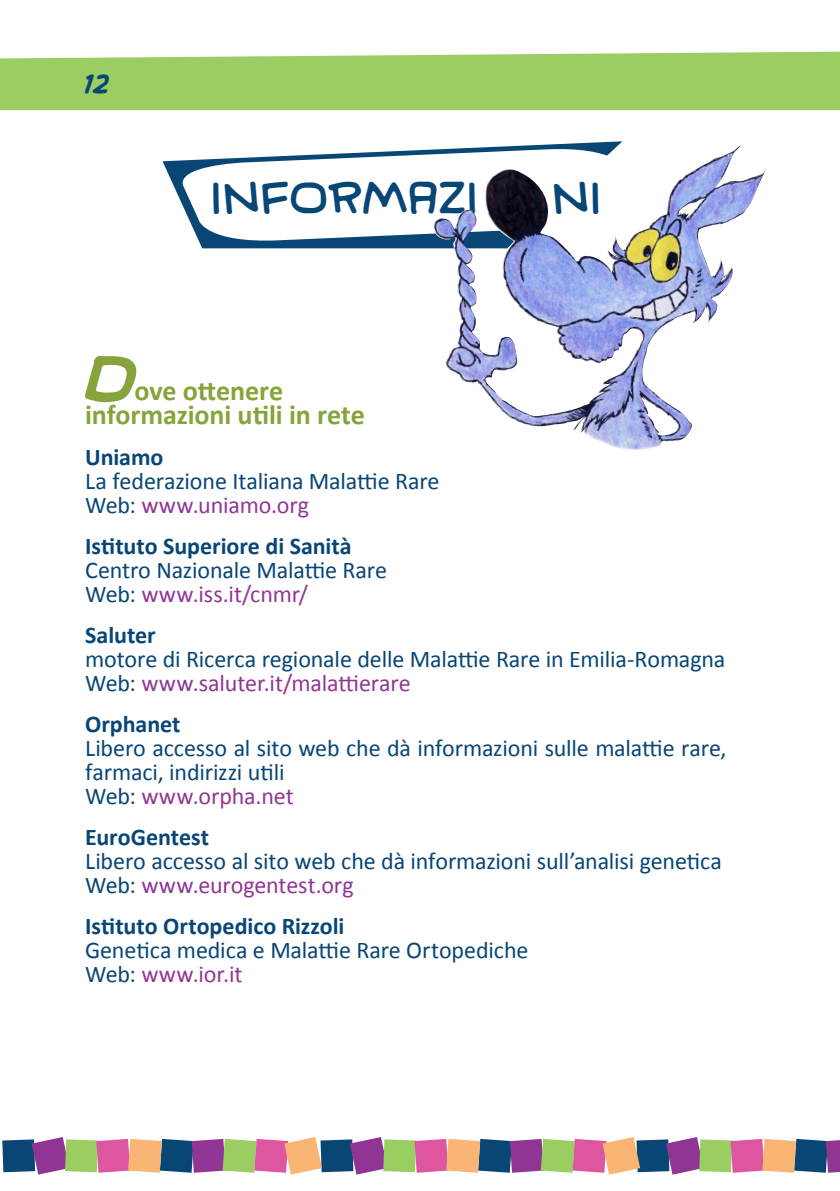
<style>
.page{position:relative;width:840px;height:1191px;background:#fff}
.page>*{position:absolute;margin:0;border:0;box-sizing:border-box;transform-origin:0 0}
.t1{font:48px "Sunday Comics BB";letter-spacing:-.01em;color:#084676}
.t2{font:700 28px/24px "Calibri";letter-spacing:-.005em;color:#87a33b}
.t3{font:24px/24px "Calibri";letter-spacing:-.005em;color:#084676}
.t4{font:700 24px "Calibri";color:#084676}
.t5{font:700 24px "Sunday Comics BB";color:#084676}
.s1{font-family:"Sunday Comics BB";font-size:60px}
.s2{color:#903594}
</style>
<div class="page">
<svg style="left:0;top:51px;width:839px;height:59px;background:#a0d06c"></svg>
<svg style="left:2px;top:1137px;width:837px;height:37px;background:#a68a93"></svg>
<svg style="left:162px;top:141px;width:460px;height:107px"></svg>
<svg style="left:174px;top:146px;width:448px;height:97px"></svg>
<img style="left:468px;top:151px;width:264px;height:266px">
<p class="t5" style="left:84px;top:69px;width:27px">12</p>
<h1 class="t1" style="left:210px;top:172px;width:270px">INFORMAZI</h1>
<h1 class="t1" style="left:551px;top:172px;width:51px">NI</h1>
<p class="t2" style="left:85px;top:377px;width:281px"><span class="s1">D</span>ove ottenere informazioni utili in rete</p>
<p class="t4" style="left:85px;top:442px;width:80px">Uniamo</p>
<p class="t3" style="left:85px;top:467px;width:356px">La federazione Italiana Malattie Rare<br>Web: <span class="s2">www.uniamo.org</span></p>
<p class="t4" style="left:85px;top:531px;width:268px">Istituto Superiore di Sanità</p>
<p class="t3" style="left:85px;top:556px;width:303px">Centro Nazionale Malattie Rare<br>Web: <span class="s2">www.iss.it/cnmr/</span></p>
<p class="t4" style="left:85px;top:620px;width:72px">Saluter</p>
<p class="t3" style="left:85px;top:645px;width:641px">motore di Ricerca regionale delle Malattie Rare in Emilia-Romagna<br>Web: <span class="s2">www.saluter.it/malattierare</span></p>
<p class="t4" style="left:85px;top:709px;width:97px">Orphanet</p>
<p class="t3" style="left:85px;top:734px;width:642px">Libero accesso al sito web che dà informazioni sulle malattie rare, farmaci, indirizzi utili<br>Web: <span class="s2">www.orpha.net</span></p>
<p class="t4" style="left:85px;top:822px;width:125px">EuroGentest</p>
<p class="t3" style="left:85px;top:847px;width:638px">Libero accesso al sito web che dà informazioni sull’analisi genetica<br>Web: <span class="s2">www.eurogentest.org</span></p>
<p class="t4" style="left:85px;top:911px;width:261px">Istituto Ortopedico Rizzoli</p>
<p class="t3" style="left:85px;top:936px;width:444px">Genetica medica e Malattie Rare Ortopediche<br>Web: <span class="s2">www.ior.it</span></p>
</div>
